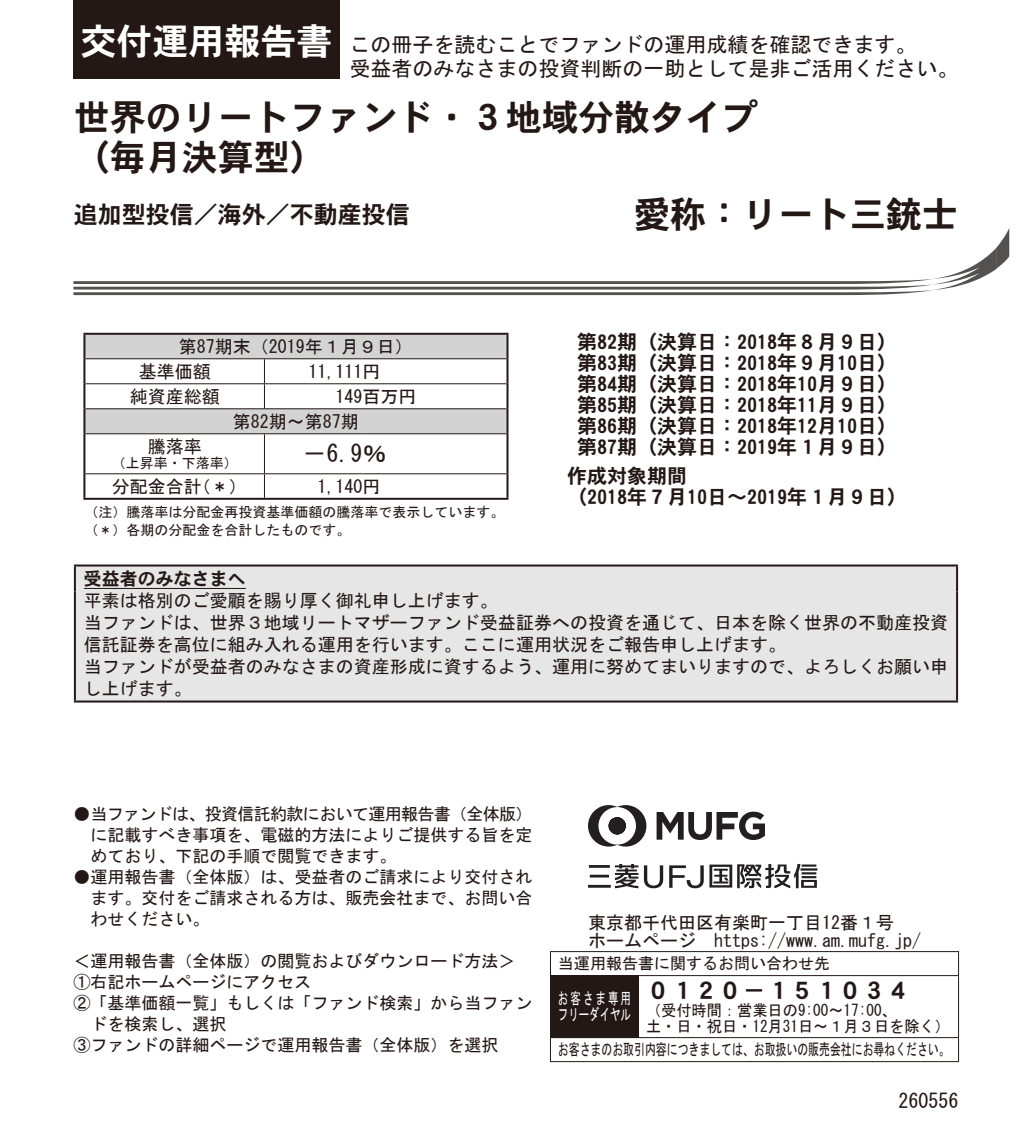
<style>
.page{position:relative;width:1032px;height:1134px;background:#fff}
.page>*{position:absolute;margin:0;border:0;box-sizing:border-box;transform-origin:0 0}
.t1{font:36px/40px "DFHS Gothic W7 WIN RKSJ H";color:#231815}
.t2{font:24px "DFHS Gothic W7 WIN RKSJ H";color:#231815}
.t3{font:24px "MS Gothic";color:#231815}
.t4{font:21px/24px "MS Gothic";color:#231815}
.t5{font:20px/21px "DFHS Gothic W7 WIN RKSJ H";color:#231815;text-align:justify}
.t6{font:20px "MS Gothic";color:#231815}
.t7{font:18px/22px "MS Gothic";color:#231815}
.t8{font:18px "DFHS Gothic W7 WIN RKSJ H";color:#231815}
.t9{font:17px/21px "MS Gothic";color:#231815;text-align:justify}
.t10{font:16px/16px "MS Gothic";color:#231815;scale:.95 1}
.t11{font:16px "MS Gothic";color:#231815;scale:.68 1}
.t12{font:16px "MS Gothic";color:#231815}
.t13{font:16px/16px "MS Gothic";letter-spacing:.005em;color:#fff;scale:.65 1}
.t14{font:14px/18px "MS Gothic";color:#231815}
.s1{font-family:"DFHS Gothic W7 WIN RKSJ H";font-size:36px;color:#fff}
</style>
<div class="page">
<div style="left:73px;top:0;width:266px;height:79px;background:#231815"></div>
<svg style="left:656px;top:812px;width:109px;height:28px"></svg>
<svg style="left:588px;top:805px;width:58px;height:41px"></svg>
<svg style="left:644px;top:865px;width:19px;height:23px"></svg>
<svg style="left:590px;top:875px;width:19px;height:2px"></svg>
<hr style="left:588px;top:885px;width:23px;height:3px;background:#231f20">
<hr style="left:589px;top:865px;width:21px;height:3px;background:#231f20">
<svg style="left:615px;top:864px;width:23px;height:24px"></svg>
<svg style="left:669px;top:864px;width:148px;height:24px"></svg>
<div style="left:550px;top:975px;width:88px;height:62px;background:#231815"></div>
<hr style="left:638px;top:976px;width:1px;height:61px;background:#231815">
<hr style="left:550px;top:1037px;width:409px;height:1px;background:#231815">
<hr style="left:550px;top:951px;width:88px;height:1px;background:#231815">
<svg style="left:550px;top:952px;width:1px;height:23px"></svg>
<hr style="left:638px;top:951px;width:321px;height:1px;background:#231815">
<svg style="left:958px;top:952px;width:1px;height:23px"></svg>
<hr style="left:638px;top:975px;width:321px;height:1px;background:#231815">
<hr style="left:958px;top:976px;width:1px;height:61px;background:#231815">
<svg style="left:550px;top:1038px;width:1px;height:23px"></svg>
<svg style="left:958px;top:1038px;width:1px;height:23px"></svg>
<hr style="left:550px;top:1061px;width:409px;height:1px;background:#231815">
<svg style="left:73px;top:229px;width:936px;height:66px"></svg>
<div style="left:76px;top:566px;width:880px;height:134px;background:#e6e6e6"></div>
<hr style="left:74px;top:564px;width:884px;height:2px;background:#231815">
<hr style="left:74px;top:566px;width:2px;height:25px;background:#231815">
<hr style="left:956px;top:566px;width:2px;height:25px;background:#231815">
<hr style="left:74px;top:591px;width:2px;height:109px;background:#231815">
<hr style="left:956px;top:591px;width:2px;height:109px;background:#231815">
<hr style="left:74px;top:700px;width:884px;height:2px;background:#231815">
<hr style="left:84px;top:588px;width:162px;height:1px;background:#231815">
<svg style="left:85px;top:335px;width:421px;height:98px"></svg>
<hr style="left:362px;top:383px;width:144px;height:1px;background:#231815">
<hr style="left:85px;top:433px;width:277px;height:1px;background:#231815">
<hr style="left:264px;top:434px;width:1px;height:39px;background:#231815">
<hr style="left:362px;top:433px;width:144px;height:1px;background:#231815">
<hr style="left:85px;top:473px;width:277px;height:1px;background:#231815">
<svg style="left:264px;top:474px;width:1px;height:24px"></svg>
<hr style="left:362px;top:473px;width:144px;height:1px;background:#231815">
<hr style="left:83px;top:335px;width:2px;height:24px;background:#231815">
<hr style="left:506px;top:335px;width:2px;height:24px;background:#231815">
<hr style="left:83px;top:409px;width:2px;height:25px;background:#231815">
<hr style="left:83px;top:474px;width:2px;height:24px;background:#231815">
<hr style="left:506px;top:474px;width:2px;height:24px;background:#231815">
<hr style="left:83px;top:498px;width:425px;height:2px;background:#231815">
<hr style="left:83px;top:333px;width:425px;height:2px;background:#231815">
<hr style="left:85px;top:408px;width:421px;height:1px;background:#231815">
<hr style="left:83px;top:359px;width:2px;height:25px;background:#231815">
<hr style="left:506px;top:359px;width:2px;height:25px;background:#231815">
<hr style="left:83px;top:384px;width:2px;height:25px;background:#231815">
<hr style="left:506px;top:384px;width:2px;height:25px;background:#231815">
<hr style="left:506px;top:409px;width:2px;height:25px;background:#231815">
<hr style="left:83px;top:434px;width:2px;height:40px;background:#231815">
<hr style="left:506px;top:434px;width:2px;height:40px;background:#231815">
<p class="t4" style="left:349px;top:32px;width:610px;text-indent:-269px"><span class="s1">交付運用報告書</span> この冊子を読むことでファンドの運用成績を確認できます。<br>受益者のみなさまの投資判断の一助として是非ご活用ください。</p>
<h1 class="t1" style="left:74px;top:97px;width:686px">世界のリートファンド・３地域分散タイプ（毎月決算型）</h1>
<h2 class="t2" style="left:74px;top:202px;width:337px">追加型投信／海外／不動産投信</h2>
<h1 class="t1" style="left:634px;top:194px;width:325px">愛称：リート三銃士</h1>
<p class="t7" style="left:139px;top:334px;width:276px;line-height:24.8px;text-indent:40px">第87期末（2019年１月９日）基準価額</p>
<p class="t7" style="left:308px;top:360px;width:73px">11,111円</p>
<p class="t7" style="left:130px;top:385px;width:91px">純資産総額</p>
<p class="t7" style="left:233px;top:384px;width:185px;line-height:25px;text-indent:103px">149百万円第82期～第87期</p>
<p class="t7" style="left:148px;top:436px;width:55px">騰落率</p>
<p class="t14" style="left:112px;top:454px;width:127px">（上昇率・下落率）</p>
<h2 class="t3" style="left:302px;top:442px;width:85px">－6.9％</h2>
<p class="t7" style="left:112px;top:475px;width:136px">分配金合計（＊）</p>
<p class="t7" style="left:317px;top:475px;width:64px">1,140円</p>
<p class="t14" style="left:84px;top:502px;width:421px">（注）騰落率は分配金再投資基準価額の騰落率で表示しています。（＊）各期の分配金を合計したものです。</p>
<p class="t5" style="left:577px;top:332px;width:321px">第82期（決算日：2018年８月９日）第83期（決算日：2018年９月10日）第84期（決算日：2018年10月９日）第85期（決算日：2018年11月９日）第86期（決算日：2018年12月10日）第87期（決算日：2019年１月９日）</p>
<p class="t5" style="left:567px;top:466px;width:341px">作成対象期間<br>（2018年７月10日～2019年１月９日）</p>
<p class="t8" style="left:84px;top:570px;width:163px">受益者のみなさまへ</p>
<p class="t7" style="left:84px;top:589px;width:866px">平素は格別のご愛顧を賜り厚く御礼申し上げます。<br>当ファンドは、世界３地域リートマザーファンド受益証券への投資を通じて、日本を除く世界の不動産投資信託証券を高位に組み入れる運用を行います。ここに運用状況をご報告申し上げます。<br>当ファンドが受益者のみなさまの資産形成に資するよう、運用に努めてまいりますので、よろしくお願い申し上げます。</p>
<p class="t9" style="left:90px;top:803px;width:444px;text-indent:-17px">●当ファンドは、投資信託約款において運用報告書（全体版）に記載すべき事項を、電磁的方法によりご提供する旨を定めており、下記の手順で閲覧できます。</p>
<p class="t9" style="left:90px;top:866px;width:443px;text-indent:-17px">●運用報告書（全体版）は、受益者のご請求により交付されます。交付をご請求される方は、販売会社まで、お問い合わせください。</p>
<p class="t9" style="left:73px;top:950px;width:443px">＜運用報告書（全体版）の閲覧およびダウンロード方法＞</p>
<p class="t9" style="left:73px;top:971px;width:239px">①右記ホームページにアクセス</p>
<p class="t9" style="left:73px;top:992px;width:460px">②「基準価額一覧」もしくは「ファンド検索」から当ファン</p>
<p class="t9" style="left:90px;top:1013px;width:137px">ドを検索し、選択</p>
<p class="t9" style="left:73px;top:1034px;width:426px">③ファンドの詳細ページで運用報告書（全体版）を選択</p>
<p class="t7" style="left:588px;top:913px;width:334px;line-height:18px">東京都千代田区有楽町一丁目12番１号<br>ホームページ　https://www.am.mufg.jp/</p>
<p class="t12" style="left:558px;top:955px;width:273px">当運用報告書に関するお問い合わせ先</p>
<p class="t13" style="left:558px;top:990px;width:114px">お客さま専用フリーダイヤル</p>
<h2 class="t2" style="left:646px;top:978px;width:265px">０１２０－１５１０３４</h2>
<p class="t10" style="left:646px;top:1002px;width:321px">（受付時間：営業日の9:00～17:00、<br>土・日・祝日・12月31日～１月３日を除く）</p>
<p class="t11" style="left:558px;top:1041px;width:577px">お客さまのお取引内容につきましては、お取扱いの販売会社にお尋ねください。</p>
<p class="t6" style="left:898px;top:1091px;width:61px">260556</p>
</div>
